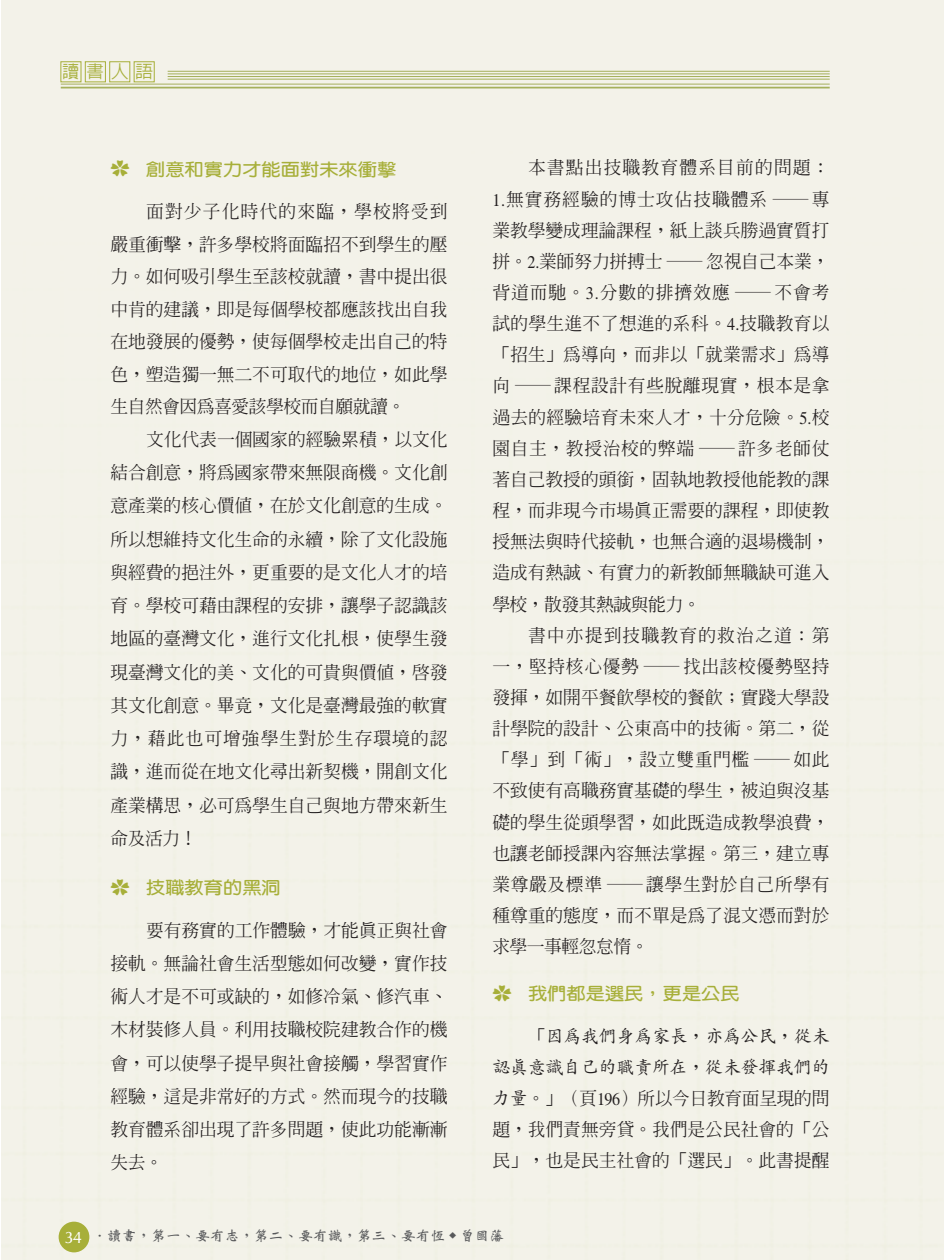
<style>
.page{position:relative;width:945px;height:1260px;background:#fff}
.page>*{position:absolute;margin:0;border:0;box-sizing:border-box;transform-origin:0 0}
.t1{font:17.85px/31.2px "AR Ming B5 Medium E Ten B5 H";letter-spacing:-.005em;color:#231f20;text-align:justify}
.t2{font:17.85px/31.2px "AR Kai B5 Medium E Ten B5 H";letter-spacing:-.005em;color:#231f20;text-align:right}
.t3{font:17.5px "AR Hei B5 Medium E Ten B5 H";color:#a7af39}
.t4{font:17.32px "AR Yuan B5 Bold E Ten B5 H";color:#a7af39;scale:1.11 1}
.t5{font:14px "AR Wei Bei B5 Bold E Ten B5 H";color:#58595b;scale:1.05 1}
.s1{font-family:"Koz Go Pro Extra Light 90 msp RKSJ H"}
.s2{font-family:"Times"}
.s3{font-family:"AR Ming B5 Medium E Ten B5 H"}
.s4{font-family:"AR Kai B5 Medium E Ten B5 H"}
.s5{font-family:"CG Omega";font-size:16.62px;color:#fff}
</style>
<div class="page">
<div style="left:1px;top:0;width:943px;height:1260px;background:#f3f2e9"></div>
<svg style="left:60px;top:61px;width:95px;height:21px;background:#e7e8cf"></svg>
<hr style="left:61px;top:87px;width:769px;height:1px;background:#a5b05c">
<hr style="left:61px;top:84px;width:769px;height:1px;background:#a5b05c">
<hr style="left:168px;top:79px;width:662px;height:1px;background:#a5b05c">
<hr style="left:168px;top:76px;width:662px;height:1px;background:#a5b05c">
<hr style="left:168px;top:74px;width:662px;height:1px;background:#a5b05c">
<hr style="left:168px;top:71px;width:662px;height:1px;background:#a5b05c">
<p class="t3" style="left:62px;top:65px;width:92px">讀書人語</p>
<p class="t4" style="left:110px;top:163px;width:259px"><span class="s1">✿</span> 創意和實力才能面對未來衝擊</p>
<p class="t1" style="left:110px;top:198px;width:339px;line-height:32.6px;text-indent:36px">面對少子化時代的來臨，學校將受到嚴重衝擊，許多學校將面臨招不到學生的壓力。如何吸引學生至該校就讀，書中提出很中肯的建議，即是每個學校都應該找出自我在地發展的優勢，使每個學校走出自己的特色，塑造獨一無二不可取代的地位，如此學生自然會因為喜愛該學校而自願就讀。</p>
<p class="t1" style="left:110px;top:425px;width:339px;line-height:33.2px;text-indent:36px">文化代表一個國家的經驗累積，以文化結合創意，將為國家帶來無限商機。文化創意產業的核心價值，在於文化創意的生成。所以想維持文化生命的永續，除了文化設施與經費的挹注外，更重要的是文化人才的培育。學校可藉由課程的安排，讓學子認識該地區的臺灣文化，進行文化扎根，使學生發現臺灣文化的美、文化的可貴與價值，啟發其文化創意。畢竟，文化是臺灣最強的軟實力，藉此也可增強學生對於生存環境的認識，進而從在地文化尋出新契機，開創文化產業構思，必可為學生自己與地方帶來新生命及活力！</p>
<p class="t4" style="left:110px;top:881px;width:155px"><span class="s1">✿</span> 技職教育的黑洞</p>
<p class="t1" style="left:110px;top:916px;width:339px;line-height:33.2px;text-indent:36px">要有務實的工作體驗，才能真正與社會接軌。無論社會生活型態如何改變，實作技術人才是不可或缺的，如修冷氣、修汽車、木材裝修人員。利用技職校院建教合作的機會，可以使學子提早與社會接觸，學習實作經驗，這是非常好的方式。然而現今的技職教育體系卻出現了許多問題，使此功能漸漸失去。</p>
<p class="t1" style="left:492px;top:155px;width:339px;text-indent:36px">本書點出技職教育體系目前的問題：<span class="s2">1.</span>無實務經驗的博士攻佔技職體系 ─專業教學變成理論課程，紙上談兵勝過實質打拼。<span class="s2">2.</span>業師努力拼搏士 ─忽視自己本業，背道而馳。<span class="s2">3.</span>分數的排擠效應 ─不會考試的學生進不了想進的系科。<span class="s2">4.</span>技職教育以「招生」為導向，而非以「就業需求」為導向 ─課程設計有些脫離現實，根本是拿過去的經驗培育未來人才，十分危險。<span class="s2">5.</span>校園自主，教授治校的弊端 ─許多老師仗著自己教授的頭銜，固執地教授他能教的課程，而非現今市場真正需要的課程，即使教授無法與時代接軌，也無合適的退場機制，造成有熱誠、有實力的新教師無職缺可進入學校，散發其熱誠與能力。</p>
<p class="t1" style="left:492px;top:622px;width:339px;text-indent:36px">書中亦提到技職教育的救治之道：第一，堅持核心優勢 ─找出該校優勢堅持發揮，如開平餐飲學校的餐飲；實踐大學設計學院的設計、公東高中的技術。第二，從「學」到「術」，設立雙重門檻 ─如此不致使有高職務實基礎的學生，被迫與沒基礎的學生從頭學習，如此既造成教學浪費，也讓老師授課內容無法掌握。第三，建立專業尊嚴及標準 ─讓學生對於自己所學有種尊重的態度，而不單是為了混文憑而對於求學一事輕忽怠惰。</p>
<p class="t4" style="left:492px;top:987px;width:224px"><span class="s1">✿</span> 我們都是選民，更是公民</p>
<p class="t2" style="left:492px;top:1023px;width:339px"><span class="s3">「</span>因為我們身為家長，亦為公民，從未<br>認真意識自己的職責所在，從未發揮我們的</p>
<p class="t1" style="left:492px;top:1085px;width:339px"><span class="s4">力量。</span>」（頁<span class="s2">196</span>）所以今日教育面呈現的問題，我們責無旁貸。我們是公民社會的「公民」，也是民主社會的「選民」。此書提醒</p>
<p class="t5" style="left:64px;top:1230px;width:420px"><span class="s5">34</span> ．讀書，第一、要有志，第二、要有識，第三、要有恆 <sup>◆</sup> 曾國藩</p>
</div>
